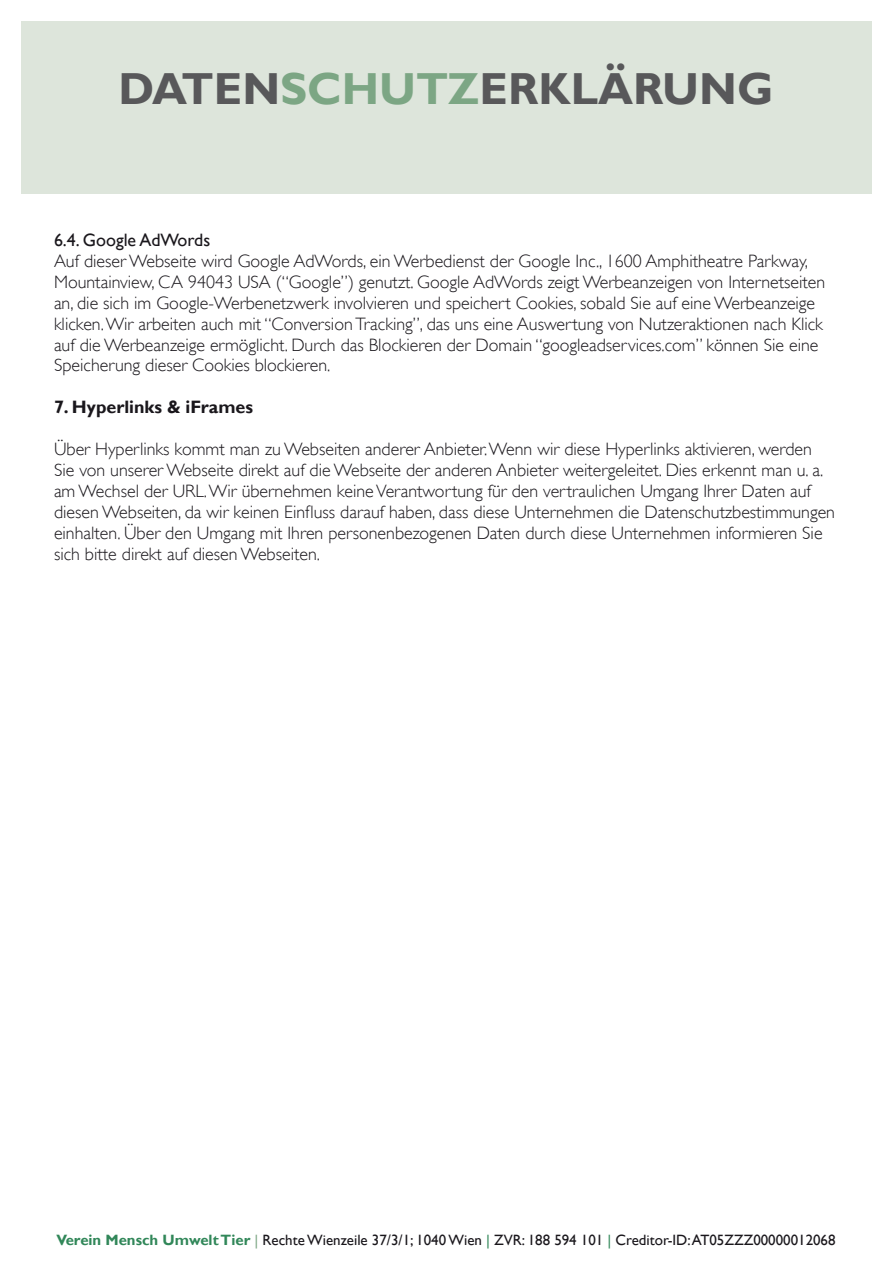
<style>
.page{position:relative;width:893px;height:1263px;background:#fff}
.page>*{position:absolute;margin:0;border:0;box-sizing:border-box;transform-origin:0 0}
.t1{font:700 44.85px "Gill Sans";color:#58585a}
.t2{font:300 18px/20.9px "Gill Sans";color:#1a171c}
.bold{font:700 18px "Gill Sans";color:#1a171c}
.reg{font:18px "Gill Sans";color:#1a171c}
.t3{font:15px "Gill Sans";color:#1a171c}
.s1{color:#7ca684}
.s2{font-weight:700;color:#318759}
.s3{color:#318759}
</style>
<div class="page">
<div style="left:21px;top:21px;width:851px;height:173px;background:#dde5db"></div>
<h1 class="t1" style="left:119px;top:62px;width:656px">Daten<span class="s1">schutz</span>erklärung</h1>
<p class="reg" style="left:54px;top:229px;width:158px">6.4. Google AdWords</p>
<p class="t2" style="left:54px;top:250px;width:773px">Auf dieser Webseite wird Google AdWords, ein Werbedienst der Google Inc., 1600 Amphitheatre Parkway, Mountainview, CA 94043 USA (“Google”) genutzt. Google AdWords zeigt Werbeanzeigen von Internetseiten an, die sich im Google-Werbenetzwerk involvieren und speichert Cookies, sobald Sie auf eine Werbeanzeige klicken. Wir arbeiten auch mit “Conversion Tracking”, das uns eine Auswertung von Nutzeraktionen nach Klick auf die Werbeanzeige ermöglicht. Durch das Blockieren der Domain “googleadservices.com” können Sie eine Speicherung dieser Cookies blockieren.</p>
<p class="bold" style="left:54px;top:396px;width:201px">7. Hyperlinks &amp; iFrames</p>
<p class="t2" style="left:54px;top:439px;width:782px">Über Hyperlinks kommt man zu Webseiten anderer Anbieter. Wenn wir diese Hyperlinks aktivieren, werden Sie von unserer Webseite direkt auf die Webseite der anderen Anbieter weitergeleitet. Dies erkennt man u. a. am Wechsel der URL. Wir übernehmen keine Verantwortung für den vertraulichen Umgang Ihrer Daten auf diesen Webseiten, da wir keinen Einfluss darauf haben, dass diese Unternehmen die Datenschutzbestimmungen einhalten. Über den Umgang mit Ihren personenbezogenen Daten durch diese Unternehmen informieren Sie sich bitte direkt auf diesen Webseiten.</p>
<p class="t3" style="left:56px;top:1231px;width:781px"><span class="s2">Verein Mensch Umwelt Tier</span> <span class="s1">|</span> Rechte Wienzeile 37/3/1; 1040 Wien <span class="s3">|</span> ZVR: 188 594 101 <span class="s3">|</span> Creditor-ID: AT05ZZZ00000012068</p>
</div>
